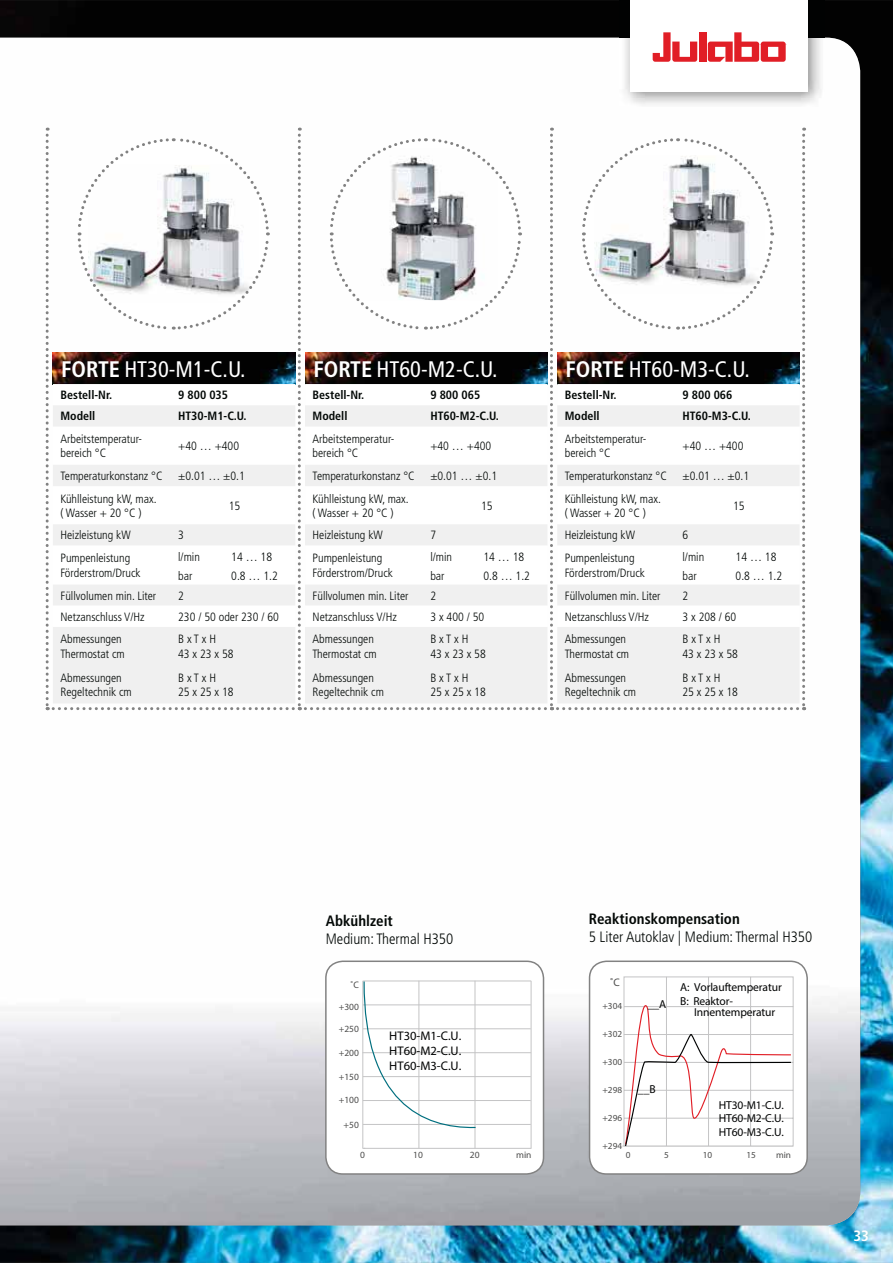
<style>
.page{position:relative;width:893px;height:1263px;background:#fff}
.page>*{position:absolute;margin:0;border:0;box-sizing:border-box;transform-origin:0 0}
.t1{font:condensed 22.5px "Frutiger LT Std";color:#fff}
.t2{font:300 condensed 15px "Frutiger LT Std";color:#030806}
.t3{font:700 condensed 15px "Frutiger LT Std";color:#030806}
.t4{font:700 condensed 15px "Frutiger LT Std";color:#fff}
.t5{font:12.6px/15px "Myriad Pro";color:#010202;text-align:justify}
.t6{font:300 condensed 12px/14.4px "Frutiger LT Std";color:#030806}
.t7{font:700 condensed 12px "Frutiger LT Std";color:#030806}
.t8{font:11.55px/13.8px "Myriad Pro";letter-spacing:-.01em;color:#010202;text-align:justify}
.t9{font:10.95px "Myriad Pro";color:#4d4d4c}
.t10{font:9.45px "Myriad Pro";color:#4d4d4c}
.t11{font:9.3px "Myriad Pro";color:#4d4d4c}
.s1{font-weight:700}
</style>
<div class="page">
<img style="left:0;top:0;width:893px;height:1263px">
<img style="left:620px;top:0;width:205px;height:109px">
<div style="left:631px;top:0;width:177px;height:91px;background:#fff"></div>
<svg style="left:653px;top:32px;width:44px;height:30px"></svg>
<div style="left:699px;top:32px;width:7px;height:30px;background:#e11e26"></div>
<svg style="left:708px;top:32px;width:78px;height:30px"></svg>
<div style="left:326px;top:961px;width:217px;height:213px;background:#fff;border-radius:17px"></div>
<div style="left:361px;top:979px;width:172px;height:171px;border:2px solid #fff"></div>
<hr style="left:363px;top:1124px;width:168px;height:1px;background:#c4c4c5">
<hr style="left:364px;top:1148px;width:167px;height:1px;background:#c4c4c5">
<hr style="left:363px;top:1076px;width:168px;height:1px;background:#c4c4c5">
<hr style="left:363px;top:1029px;width:168px;height:1px;background:#c4c4c5">
<hr style="left:363px;top:981px;width:168px;height:1px;background:#c4c4c5">
<hr style="left:363px;top:1005px;width:168px;height:1px;background:#c4c4c5">
<hr style="left:362px;top:1052px;width:169px;height:1px;background:#c4c4c5">
<hr style="left:363px;top:1100px;width:168px;height:1px;background:#c4c4c5">
<hr style="left:419px;top:981px;width:1px;height:167px;background:#c4c4c5">
<hr style="left:475px;top:981px;width:1px;height:167px;background:#c4c4c5">
<hr style="left:531px;top:981px;width:1px;height:167px;background:#c4c4c5">
<hr style="left:362px;top:981px;width:1px;height:167px;background:#c4c4c5">
<svg style="left:363px;top:981px;width:113px;height:148px"></svg>
<div style="left:325px;top:961px;width:219px;height:214px;border:2px solid #828282;border-radius:17px"></div>
<div style="left:589px;top:961px;width:218px;height:213px;background:#fff;border-radius:17px"></div>
<hr style="left:622px;top:1146px;width:171px;height:1px;background:#c4c4c5">
<svg style="left:623px;top:976px;width:171px;height:171px"></svg>
<div style="left:589px;top:961px;width:219px;height:214px;border:2px solid #828282;border-radius:17px"></div>
<svg style="left:46px;top:128px;width:759px;height:582px"></svg>
<h1 class="t1" style="left:61px;top:360px;width:186px"><span class="s1">FORTE</span> HT30-M1-C.U.</h1>
<p class="t7" style="left:60px;top:390px;width:53px">Bestell-Nr.</p>
<p class="t7" style="left:178px;top:390px;width:51px">9 800 035</p>
<p class="t7" style="left:60px;top:411px;width:36px">Modell</p>
<p class="t7" style="left:178px;top:411px;width:70px">HT30-M1-C.U.</p>
<p class="t6" style="left:60px;top:432px;width:83px">Arbeitstemperatur&shy;bereich °C</p>
<p class="t6" style="left:178px;top:439px;width:62px">+40 … +400</p>
<p class="t6" style="left:60px;top:469px;width:104px">Temperaturkonstanz °C</p>
<p class="t6" style="left:178px;top:469px;width:68px">±0.01 … ±0.1</p>
<p class="t6" style="left:60px;top:492px;width:98px">Kühlleistung kW, max. ( Wasser + 20 °C )</p>
<p class="t6" style="left:229px;top:499px;width:13px">15</p>
<p class="t6" style="left:60px;top:529px;width:72px">Heizleistung kW</p>
<p class="t6" style="left:178px;top:529px;width:7px">3</p>
<p class="t6" style="left:60px;top:552px;width:82px">Pumpenleistung<br>Förderstrom/Druck</p>
<p class="t6" style="left:178px;top:550px;width:23px">l/min</p>
<p class="t6" style="left:231px;top:550px;width:42px">14 … 18</p>
<p class="t6" style="left:178px;top:569px;width:16px">bar</p>
<p class="t6" style="left:231px;top:569px;width:48px">0.8 … 1.2</p>
<p class="t6" style="left:60px;top:589px;width:97px">Füllvolumen min. Liter</p>
<p class="t6" style="left:178px;top:589px;width:7px">2</p>
<p class="t6" style="left:60px;top:610px;width:86px">Netzanschluss V/Hz</p>
<p class="t6" style="left:178px;top:610px;width:102px">230 / 50 oder 230 / 60</p>
<p class="t6" style="left:60px;top:633px;width:66px">Abmessungen<br>Thermostat cm</p>
<p class="t6" style="left:178px;top:633px;width:57px">B x T x H<br>43 x 23 x 58</p>
<p class="t6" style="left:60px;top:671px;width:73px">Abmessungen<br>Regeltechnik cm</p>
<p class="t6" style="left:178px;top:671px;width:57px">B x T x H<br>25 x 25 x 18</p>
<h1 class="t1" style="left:313px;top:360px;width:186px"><span class="s1">FORTE</span> HT60-M2-C.U.</h1>
<p class="t7" style="left:313px;top:390px;width:53px">Bestell-Nr.</p>
<p class="t7" style="left:430px;top:390px;width:51px">9 800 065</p>
<p class="t7" style="left:313px;top:411px;width:36px">Modell</p>
<p class="t7" style="left:430px;top:411px;width:70px">HT60-M2-C.U.</p>
<p class="t6" style="left:313px;top:432px;width:83px">Arbeitstemperatur&shy;bereich °C</p>
<p class="t6" style="left:430px;top:439px;width:62px">+40 … +400</p>
<p class="t6" style="left:313px;top:469px;width:104px">Temperaturkonstanz °C</p>
<p class="t6" style="left:430px;top:469px;width:68px">±0.01 … ±0.1</p>
<p class="t6" style="left:313px;top:492px;width:98px">Kühlleistung kW, max. ( Wasser + 20 °C )</p>
<p class="t6" style="left:481px;top:499px;width:13px">15</p>
<p class="t6" style="left:313px;top:529px;width:72px">Heizleistung kW</p>
<p class="t6" style="left:430px;top:529px;width:7px">7</p>
<p class="t6" style="left:313px;top:552px;width:82px">Pumpenleistung<br>Förderstrom/Druck</p>
<p class="t6" style="left:430px;top:550px;width:23px">l/min</p>
<p class="t6" style="left:483px;top:550px;width:42px">14 … 18</p>
<p class="t6" style="left:430px;top:569px;width:16px">bar</p>
<p class="t6" style="left:483px;top:569px;width:48px">0.8 … 1.2</p>
<p class="t6" style="left:313px;top:589px;width:97px">Füllvolumen min. Liter</p>
<p class="t6" style="left:430px;top:589px;width:7px">2</p>
<p class="t6" style="left:313px;top:610px;width:86px">Netzanschluss V/Hz</p>
<p class="t6" style="left:430px;top:610px;width:55px">3 x 400 / 50</p>
<p class="t6" style="left:313px;top:633px;width:66px">Abmessungen<br>Thermostat cm</p>
<p class="t6" style="left:430px;top:633px;width:57px">B x T x H<br>43 x 23 x 58</p>
<p class="t6" style="left:313px;top:671px;width:73px">Abmessungen<br>Regeltechnik cm</p>
<p class="t6" style="left:430px;top:671px;width:57px">B x T x H<br>25 x 25 x 18</p>
<h1 class="t1" style="left:565px;top:360px;width:186px"><span class="s1">FORTE</span> HT60-M3-C.U.</h1>
<p class="t7" style="left:565px;top:390px;width:53px">Bestell-Nr.</p>
<p class="t7" style="left:682px;top:390px;width:51px">9 800 066</p>
<p class="t7" style="left:565px;top:411px;width:36px">Modell</p>
<p class="t7" style="left:682px;top:411px;width:70px">HT60-M3-C.U.</p>
<p class="t6" style="left:565px;top:432px;width:83px">Arbeitstemperatur&shy;bereich °C</p>
<p class="t6" style="left:682px;top:439px;width:62px">+40 … +400</p>
<p class="t6" style="left:565px;top:469px;width:104px">Temperaturkonstanz °C</p>
<p class="t6" style="left:682px;top:469px;width:68px">±0.01 … ±0.1</p>
<p class="t6" style="left:565px;top:492px;width:98px">Kühlleistung kW, max. ( Wasser + 20 °C )</p>
<p class="t6" style="left:733px;top:499px;width:13px">15</p>
<p class="t6" style="left:565px;top:529px;width:72px">Heizleistung kW</p>
<p class="t6" style="left:682px;top:529px;width:7px">6</p>
<p class="t6" style="left:565px;top:552px;width:82px">Pumpenleistung<br>Förderstrom/Druck</p>
<p class="t6" style="left:682px;top:550px;width:23px">l/min</p>
<p class="t6" style="left:735px;top:550px;width:42px">14 … 18</p>
<p class="t6" style="left:682px;top:569px;width:16px">bar</p>
<p class="t6" style="left:735px;top:569px;width:48px">0.8 … 1.2</p>
<p class="t6" style="left:565px;top:589px;width:97px">Füllvolumen min. Liter</p>
<p class="t6" style="left:682px;top:589px;width:7px">2</p>
<p class="t6" style="left:565px;top:610px;width:86px">Netzanschluss V/Hz</p>
<p class="t6" style="left:682px;top:610px;width:55px">3 x 208 / 60</p>
<p class="t6" style="left:565px;top:633px;width:66px">Abmessungen<br>Thermostat cm</p>
<p class="t6" style="left:682px;top:633px;width:57px">B x T x H<br>43 x 23 x 58</p>
<p class="t6" style="left:565px;top:671px;width:73px">Abmessungen<br>Regeltechnik cm</p>
<p class="t6" style="left:682px;top:671px;width:57px">B x T x H<br>25 x 25 x 18</p>
<p class="t3" style="left:326px;top:915px;width:68px">Abkühlzeit</p>
<p class="t2" style="left:326px;top:933px;width:129px">Medium: Thermal H350</p>
<p class="t3" style="left:589px;top:912px;width:153px">Reaktionskompensation</p>
<p class="t2" style="left:589px;top:930px;width:225px">5 Liter Autoklav | Medium: Thermal H350</p>
<p class="t10" style="left:351px;top:979px;width:10px">˚C</p>
<p class="t10" style="left:339px;top:1001px;width:22px">+300</p>
<p class="t9" style="left:610px;top:976px;width:11px">˚C</p>
<p class="t11" style="left:602px;top:1000px;width:21px">+304</p>
<p class="t8" style="left:648px;top:997px;width:20px">__A</p>
<p class="t8" style="left:680px;top:980px;width:103px">A: Vorlauftemperatur<br>B: Reaktor-</p>
<p class="t8" style="left:694px;top:1005px;width:83px">Innentemperatur</p>
<p class="t10" style="left:339px;top:1024px;width:22px">+250</p>
<p class="t10" style="left:339px;top:1047px;width:22px">+200</p>
<p class="t10" style="left:339px;top:1072px;width:22px">+150</p>
<p class="t10" style="left:339px;top:1094px;width:22px">+100</p>
<p class="t10" style="left:344px;top:1119px;width:17px">+50</p>
<p class="t5" style="left:389px;top:1029px;width:74px">HT30-M1-C.U.<br>HT60-M2-C.U.<br>HT60-M3-C.U.</p>
<p class="t11" style="left:602px;top:1028px;width:21px">+302</p>
<p class="t11" style="left:602px;top:1057px;width:21px">+300</p>
<p class="t11" style="left:602px;top:1085px;width:21px">+298</p>
<p class="t11" style="left:602px;top:1113px;width:21px">+296</p>
<p class="t8" style="left:638px;top:1082px;width:19px">__B</p>
<p class="t8" style="left:719px;top:1098px;width:67px">HT30-M1-C.U.<br>HT60-M2-C.U.<br>HT60-M3-C.U.</p>
<p class="t11" style="left:602px;top:1140px;width:21px">+294</p>
<p class="t10" style="left:360px;top:1150px;width:6px">0</p>
<p class="t10" style="left:516px;top:1150px;width:17px">min</p>
<p class="t10" style="left:413px;top:1150px;width:11px">10</p>
<p class="t10" style="left:470px;top:1150px;width:11px">20</p>
<p class="t11" style="left:626px;top:1149px;width:6px">0</p>
<p class="t11" style="left:776px;top:1149px;width:16px">min</p>
<p class="t11" style="left:664px;top:1149px;width:6px">5</p>
<p class="t11" style="left:703px;top:1149px;width:11px">10</p>
<p class="t11" style="left:746px;top:1149px;width:11px">15</p>
<p class="t4" style="left:853px;top:1230px;width:17px">33</p>
</div>
